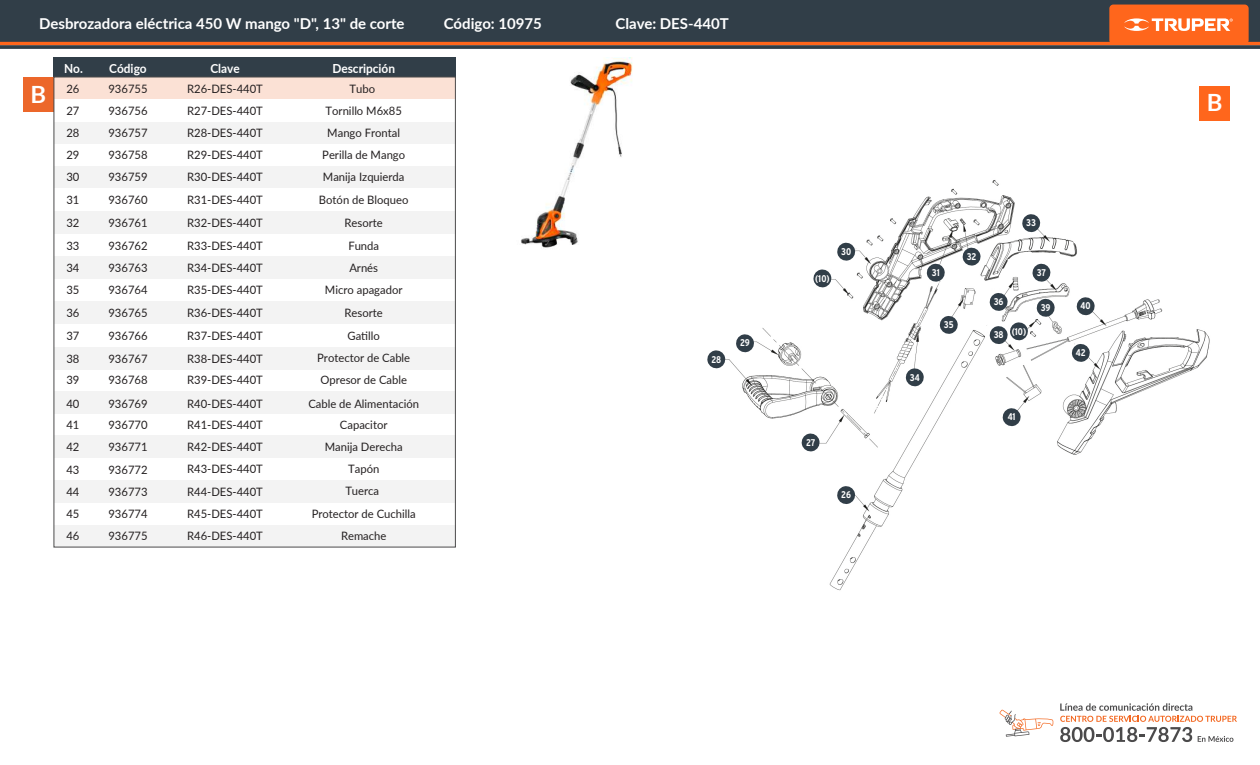
<style>
.page{position:relative;width:1260px;height:765px;background:#fff}
.page>*{position:absolute;margin:0;border:0;box-sizing:border-box;transform-origin:0 0}
.t1{font:700 23.75px "Lato";color:#fff}
.t2{font:700 15px "Lato";color:#fff}
.t3{font:700 12.5px "Lato";color:#fff;scale:.95 1}
.t4{font:11.62px/23px "Lato";color:#231f20}
.t5{font:700 9.75px "Interstate Condensed";letter-spacing:-.01em;color:#fff}
</style>
<div class="page">
<div style="left:54px;top:525px;width:402px;height:22px;background:#f3f3f3"></div>
<div style="left:54px;top:480px;width:402px;height:23px;background:#f3f3f3"></div>
<div style="left:54px;top:392px;width:401px;height:22px;background:#f3f3f3"></div>
<div style="left:54px;top:77px;width:401px;height:23px;background:#fbe1d5"></div>
<div style="left:54px;top:99px;width:401px;height:23px;background:#fff"></div>
<div style="left:54px;top:122px;width:401px;height:23px;background:#f3f3f3"></div>
<div style="left:54px;top:144px;width:401px;height:23px;background:#fff"></div>
<div style="left:54px;top:166px;width:401px;height:23px;background:#f3f3f3"></div>
<div style="left:54px;top:212px;width:402px;height:22px;background:#f3f3f3"></div>
<div style="left:54px;top:256px;width:402px;height:23px;background:#f3f3f3"></div>
<div style="left:54px;top:302px;width:402px;height:22px;background:#f3f3f3"></div>
<div style="left:54px;top:347px;width:402px;height:22px;background:#f3f3f3"></div>
<div style="left:54px;top:436px;width:401px;height:22px;background:#f3f3f3"></div>
<div style="left:54px;top:58px;width:402px;height:19px;background:#313e48"></div>
<div style="left:23px;top:77px;width:31px;height:35px;background:#ec672a"></div>
<svg style="left:1060px;top:703px;width:177px;height:39px"></svg>
<svg style="left:999px;top:710px;width:55px;height:27px"></svg>
<div style="left:1200px;top:86px;width:30px;height:35px;background:#ff661c"></div>
<div style="left:0;top:0;width:1260px;height:43px;background:#313e48"></div>
<div style="left:1109px;top:5px;width:140px;height:39px;background:#ff661c;border-radius:4px"></div>
<hr style="left:0;top:42px;width:1260px;height:4px;background:#ff661c">
<svg style="left:1124px;top:18px;width:109px;height:13px"></svg>
<svg style="left:0;top:45px;width:1260px;height:4px;background:#41484f"></svg>
<img style="left:726px;top:180px;width:484px;height:411px">
<svg style="left:962px;top:247px;width:19px;height:19px"></svg>
<svg style="left:836px;top:242px;width:20px;height:20px"></svg>
<svg style="left:926px;top:263px;width:20px;height:20px"></svg>
<svg style="left:813px;top:269px;width:19px;height:19px"></svg>
<svg style="left:1021px;top:213px;width:20px;height:20px"></svg>
<svg style="left:905px;top:368px;width:20px;height:19px"></svg>
<svg style="left:939px;top:315px;width:20px;height:20px"></svg>
<svg style="left:989px;top:292px;width:20px;height:20px"></svg>
<svg style="left:1032px;top:263px;width:19px;height:20px"></svg>
<svg style="left:989px;top:322px;width:40px;height:23px"></svg>
<svg style="left:1036px;top:298px;width:20px;height:20px"></svg>
<svg style="left:836px;top:485px;width:20px;height:20px"></svg>
<svg style="left:801px;top:433px;width:19px;height:19px"></svg>
<svg style="left:707px;top:350px;width:19px;height:19px"></svg>
<svg style="left:735px;top:333px;width:20px;height:20px"></svg>
<svg style="left:1076px;top:296px;width:20px;height:20px"></svg>
<svg style="left:1002px;top:407px;width:20px;height:20px"></svg>
<svg style="left:1071px;top:343px;width:20px;height:20px"></svg>
<img style="left:521px;top:58px;width:112px;height:190px">
<p class="t2" style="left:39px;top:12px;width:367px">Desbrozadora eléctrica 450 W mango "D", 13" de corte</p>
<p class="t2" style="left:444px;top:12px;width:100px">Código: 10975</p>
<p class="t2" style="left:616px;top:12px;width:115px">Clave: DES-440T</p>
<h1 class="t1" style="left:30px;top:77px;width:17px">B</h1>
<p class="t3" style="left:64px;top:59px;width:88px">No. Código</p>
<p class="t3" style="left:210px;top:59px;width:32px">Clave</p>
<p class="t3" style="left:332px;top:59px;width:68px">Descripción</p>
<p class="t4" style="left:66px;top:76px;width:15px">26</p>
<p class="t4" style="left:108px;top:76px;width:41px">936755</p>
<p class="t4" style="left:187px;top:77px;width:77px;line-height:22.2px">R26-DES-440T<br>R27-DES-440T</p>
<p class="t4" style="left:66px;top:99px;width:15px">27</p>
<p class="t4" style="left:108px;top:99px;width:41px;line-height:22.4px">936756<br>936757</p>
<p class="t4" style="left:66px;top:122px;width:15px;line-height:21.9px;text-align:justify">28<br>29<br>30</p>
<p class="t4" style="left:66px;top:188px;width:15px;text-align:justify">31<br>32<br>33</p>
<p class="t4" style="left:66px;top:256px;width:15px;line-height:21.8px">34<br>35</p>
<p class="t4" style="left:66px;top:301px;width:15px;text-align:justify">36<br>37<br>38</p>
<p class="t4" style="left:187px;top:121px;width:77px">R28-DES-440T</p>
<p class="t4" style="left:108px;top:143px;width:41px">936758</p>
<p class="t4" style="left:187px;top:143px;width:77px">R29-DES-440T</p>
<p class="t4" style="left:108px;top:165px;width:41px">936759</p>
<p class="t4" style="left:187px;top:165px;width:77px">R30-DES-440T</p>
<p class="t4" style="left:187px;top:188px;width:77px">R31-DES-440T</p>
<p class="t4" style="left:108px;top:188px;width:41px;text-align:justify">936760<br>936761<br>936762</p>
<p class="t4" style="left:108px;top:256px;width:41px;line-height:21.8px">936763<br>936764</p>
<p class="t4" style="left:187px;top:211px;width:77px">R32-DES-440T<br>R33-DES-440T</p>
<p class="t4" style="left:187px;top:256px;width:77px">R34-DES-440T</p>
<p class="t4" style="left:187px;top:277px;width:77px">R35-DES-440T</p>
<p class="t4" style="left:108px;top:301px;width:41px">936765</p>
<p class="t4" style="left:187px;top:301px;width:77px">R36-DES-440T</p>
<p class="t4" style="left:108px;top:324px;width:41px">936766</p>
<p class="t4" style="left:187px;top:324px;width:77px">R37-DES-440T</p>
<p class="t4" style="left:187px;top:346px;width:77px">R38-DES-440T</p>
<p class="t4" style="left:108px;top:346px;width:41px">936767</p>
<p class="t4" style="left:326px;top:77px;width:78px;line-height:22.1px;text-align:center">Tubo<br>Tornillo M6x85<br>Mango Frontal</p>
<p class="t4" style="left:319px;top:165px;width:91px;text-align:center">Manija Izquierda<br>Botón de Bloqueo<br>Resorte<br>Funda</p>
<p class="t4" style="left:325px;top:256px;width:79px;line-height:21.8px;text-align:center">Arnés<br>Micro apagador</p>
<p class="t4" style="left:317px;top:301px;width:95px;line-height:22.5px;text-align:center">Resorte<br>Gatillo<br>Protector de Cable</p>
<p class="t4" style="left:322px;top:143px;width:84px">Perilla de Mango</p>
<p class="t4" style="left:66px;top:367px;width:15px">39</p>
<p class="t4" style="left:108px;top:367px;width:41px">936768</p>
<p class="t4" style="left:187px;top:367px;width:77px">R39-DES-440T</p>
<p class="t4" style="left:320px;top:367px;width:88px">Opresor de Cable</p>
<p class="t4" style="left:66px;top:392px;width:15px">40</p>
<p class="t4" style="left:308px;top:393px;width:112px;line-height:20.8px;text-align:center">Cable de Alimentación<br>Capacitor</p>
<p class="t4" style="left:108px;top:392px;width:41px">936769</p>
<p class="t4" style="left:108px;top:435px;width:41px">936771</p>
<p class="t4" style="left:187px;top:392px;width:77px">R40-DES-440T</p>
<p class="t4" style="left:66px;top:413px;width:15px">41</p>
<p class="t4" style="left:108px;top:413px;width:41px">936770</p>
<p class="t4" style="left:187px;top:413px;width:77px">R41-DES-440T</p>
<p class="t4" style="left:66px;top:435px;width:15px">42</p>
<p class="t4" style="left:325px;top:436px;width:79px;line-height:21.9px;text-align:center">Manija Derecha<br>Tapón</p>
<p class="t4" style="left:187px;top:435px;width:77px;line-height:22.2px">R42-DES-440T<br>R43-DES-440T</p>
<p class="t4" style="left:66px;top:458px;width:15px;line-height:22.2px">43<br>44</p>
<p class="t4" style="left:108px;top:458px;width:41px;line-height:22.2px">936772<br>936773</p>
<p class="t4" style="left:312px;top:480px;width:106px;line-height:22.2px;text-align:center">Tuerca<br>Protector de Cuchilla</p>
<p class="t4" style="left:187px;top:480px;width:77px">R44-DES-440T</p>
<p class="t4" style="left:66px;top:502px;width:15px">45</p>
<p class="t4" style="left:108px;top:502px;width:41px">936774</p>
<p class="t4" style="left:187px;top:502px;width:77px">R45-DES-440T</p>
<p class="t4" style="left:66px;top:524px;width:15px">46</p>
<p class="t4" style="left:108px;top:524px;width:41px">936775</p>
<p class="t4" style="left:187px;top:524px;width:77px">R46-DES-440T</p>
<p class="t4" style="left:341px;top:524px;width:47px">Remache</p>
<p class="t5" style="left:711px;top:354px;width:11px">28</p>
<p class="t5" style="left:740px;top:338px;width:11px">29</p>
<p class="t5" style="left:815px;top:273px;width:16px">(10)</p>
<p class="t5" style="left:841px;top:246px;width:12px">30</p>
<p class="t5" style="left:806px;top:437px;width:11px">27</p>
<p class="t5" style="left:841px;top:489px;width:11px">26</p>
<p class="t5" style="left:932px;top:267px;width:9px">31</p>
<p class="t5" style="left:967px;top:251px;width:11px">32</p>
<p class="t5" style="left:944px;top:319px;width:11px">35</p>
<p class="t5" style="left:910px;top:372px;width:11px">34</p>
<p class="t5" style="left:1026px;top:217px;width:11px">33</p>
<p class="t5" style="left:994px;top:296px;width:11px">36</p>
<p class="t5" style="left:994px;top:329px;width:11px">38</p>
<p class="t5" style="left:1012px;top:326px;width:16px">(10)</p>
<p class="t5" style="left:1037px;top:267px;width:11px">37</p>
<p class="t5" style="left:1041px;top:302px;width:11px">39</p>
<p class="t5" style="left:1008px;top:412px;width:9px">41</p>
<p class="t5" style="left:1081px;top:301px;width:12px">40</p>
<p class="t5" style="left:1076px;top:347px;width:12px">42</p>
<h1 class="t1" style="left:1207px;top:85px;width:17px">B</h1>
</div>
